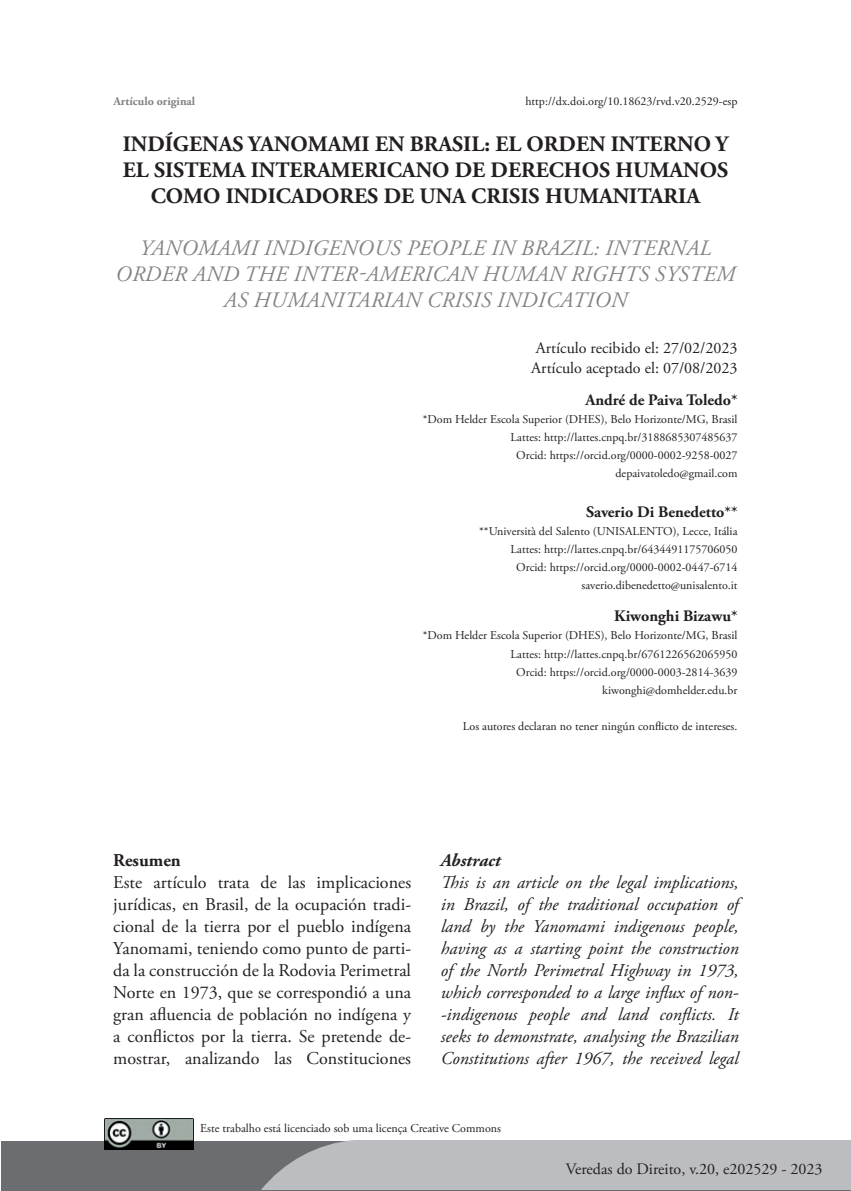
<style>
.page{position:relative;width:851px;height:1191px;background:#fff}
.page>*{position:absolute;margin:0;border:0;box-sizing:border-box;transform-origin:0 0}
.t1{font:700 22px/26px "Adobe Garamond Pro";color:#231f20;text-align:center}
.t2{font:italic 22px/26px "Adobe Garamond Pro";letter-spacing:.015em;color:#808285;text-align:center}
.t3{font:italic 18px/22px "Adobe Garamond Pro";color:#231f20;text-align:justify}
.t4{font:18px/22px "Adobe Garamond Pro";color:#231f20;text-align:justify}
.t5{font:italic 700 18px "Adobe Garamond Pro";color:#231f20}
.t6{font:700 18px "Adobe Garamond Pro";color:#231f20}
.t7{font:16px/20px "Adobe Garamond Pro";color:#231f20}
.t8{font:700 16px "Adobe Garamond Pro";color:#231f20}
.t9{font:12px/18px "Adobe Garamond Pro";color:#231f20;text-align:right}
.t10{font:700 12px "Adobe Garamond Pro";color:#808285}
</style>
<div class="page">
<div style="left:1px;top:1141px;width:849px;height:50px;background:#6c6d70"></div>
<div style="left:261px;top:1140px;width:589px;height:50px;background:#bcbdc0"></div>
<img style="left:104px;top:1118px;width:89px;height:31px">
<p class="t10" style="left:113px;top:94px;width:83px">Artículo original</p>
<p class="t9" style="left:525px;top:93px;width:213px">http://dx.doi.org/10.18623/rvd.v20.2529-esp</p>
<h1 class="t1" style="left:123px;top:132px;width:607px">INDÍGENAS YANOMAMI EN BRASIL: EL ORDEN INTERNO Y<br>EL SISTEMA INTERAMERICANO DE DERECHOS HUMANOS<br>COMO INDICADORES DE UNA CRISIS HUMANITARIA</h1>
<h1 class="t2" style="left:116px;top:236px;width:621px">YANOMAMI INDIGENOUS PEOPLE IN BRAZIL: INTERNAL<br>ORDER AND THE INTER-AMERICAN HUMAN RIGHTS SYSTEM<br>AS HUMANITARIAN CRISIS INDICATION</h1>
<h3 class="t7" style="left:531px;top:339px;width:208px">Artículo recibido el: 27/02/2023<br>Artículo aceptado el: 07/08/2023</h3>
<h3 class="t8" style="left:585px;top:391px;width:153px">André de Paiva Toledo*</h3>
<p class="t9" style="left:423px;top:411px;width:316px">*Dom Helder Escola Superior (DHES), Belo Horizonte/MG, Brasil Lattes: http://lattes.cnpq.br/3188685307485637<br>Orcid: https://orcid.org/0000-0002-9258-0027 depaivatoledo@gmail.com</p>
<h3 class="t8" style="left:586px;top:503px;width:153px">Saverio Di Benedetto**</h3>
<p class="t9" style="left:479px;top:523px;width:260px">**Università del Salento (UNISALENTO), Lecce, Itália Lattes: http://lattes.cnpq.br/6434491175706050<br>Orcid: https://orcid.org/0000-0002-0447-6714 saverio.dibenedetto@unisalento.it</p>
<h3 class="t8" style="left:614px;top:607px;width:125px">Kiwonghi Bizawu*</h3>
<p class="t9" style="left:423px;top:627px;width:316px">*Dom Helder Escola Superior (DHES), Belo Horizonte/MG, Brasil Lattes: http://lattes.cnpq.br/6761226562065950<br>Orcid: https://orcid.org/0000-0003-2814-3639 kiwonghi@domhelder.edu.br</p>
<p class="t9" style="left:463px;top:717px;width:276px">Los autores declaran no tener ningún conflicto de intereses.</p>
<h2 class="t6" style="left:113px;top:849px;width:69px">Resumen</h2>
<p class="t4" style="left:113px;top:872px;width:299px">Este artículo trata de las implicaciones jurídicas, en Brasil, de la ocupación tradi&shy;cional de la tierra por el pueblo indígena Yanomami, teniendo como punto de parti&shy;da la construcción de la Rodovia Perimetral Norte en 1973, que se correspondió a una gran afluencia de población no indígena y a conflictos por la tierra. Se pretende de&shy;mostrar, analizando las Constituciones</p>
<h2 class="t5" style="left:441px;top:850px;width:61px">Abstract</h2>
<p class="t3" style="left:441px;top:871px;width:299px">This is an article on the legal implications, in Brazil, of the traditional occupation of land by the Yanomami indigenous people, having as a starting point the construction of the North Perimetral Highway in 1973, which corresponded to a large influx of non--indigenous people and land conflicts. It seeks to demonstrate, analysing the Brazilian Constitutions after 1967, the received legal</p>
<p class="t9" style="left:200px;top:1119px;width:302px">Este trabalho está licenciado sob uma licença Creative Commons</p>
<h3 class="t7" style="left:565px;top:1159px;width:258px">Veredas do Direito, v.20, e202529 - 2023</h3>
</div>
